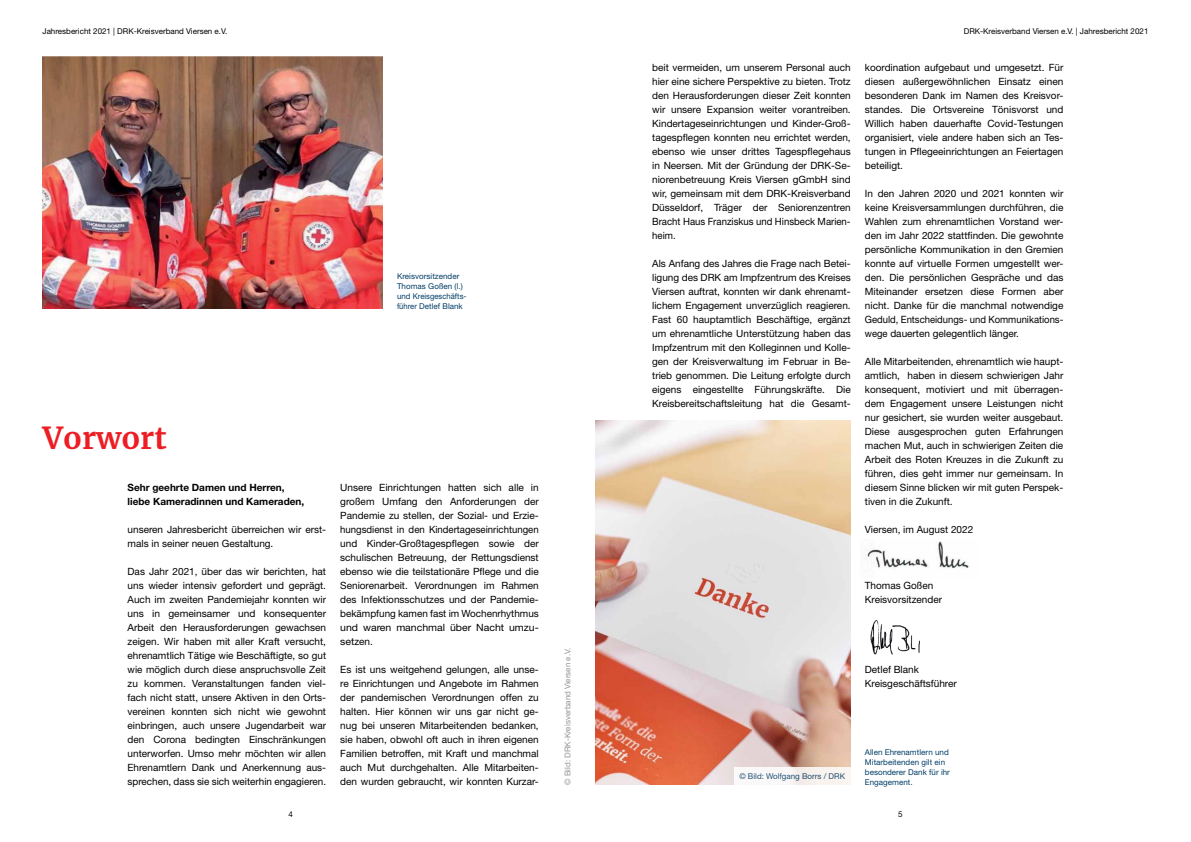
<style>
.page{position:relative;width:1191px;height:842px;background:#fff}
.page>*{position:absolute;margin:0;border:0;box-sizing:border-box;transform-origin:0 0}
.t1{font:700 30px "Merriweather";color:#ed1d24}
.t2{font:10px/14px "Helvetica Neue";color:#000;text-align:justify}
.t3{font:700 10px/14px "Helvetica Neue";color:#000}
.t4{font:8px/10px "Helvetica Neue";letter-spacing:.005em;color:#003d68}
.t5{font:8px "Helvetica Neue";color:#000}
.t6{font:8px "Helvetica Neue";color:#939598}
</style>
<div class="page">
<img style="left:870px;top:620px;width:50px;height:35px">
<img style="left:867px;top:541px;width:102px;height:28px">
<img style="left:43px;top:57px;width:340px;height:252px">
<img style="left:595px;top:421px;width:255px;height:364px">
<div style="left:734px;top:768px;width:116px;height:17px;background:#faf6f4"></div>
<p class="t5" style="left:43px;top:26px;width:186px">Jahresbericht 2021 | DRK-Kreisverband Viersen e.V.</p>
<p class="t5" style="left:963px;top:26px;width:186px">DRK-Kreisverband Viersen e.V. | Jahresbericht 2021</p>
<p class="t4" style="left:397px;top:271px;width:71px">Kreisvorsitzender<br>Thomas Goßen (l.) und Kreisgeschäfts&shy;führer Detlef Blank</p>
<h1 class="t1" style="left:43px;top:417px;width:126px">Vorwort</h1>
<p class="t3" style="left:128px;top:480px;width:178px">Sehr geehrte Damen und Herren, liebe Kameradinnen und Kameraden,</p>
<p class="t2" style="left:128px;top:522px;width:200px">unseren Jahresbericht überreichen wir erst&shy;mals in seiner neuen Gestaltung.</p>
<p class="t2" style="left:128px;top:564px;width:200px">Das Jahr 2021, über das wir berichten, hat uns wieder intensiv gefordert und geprägt.<br>Auch im zweiten Pandemiejahr konnten wir uns in gemeinsamer und konsequenter Arbeit den Herausforderungen gewachsen zeigen. Wir haben mit aller Kraft versucht, ehrenamtlich Tätige wie Beschäftigte, so gut wie möglich durch diese anspruchsvolle Zeit zu kommen. Veranstaltungen fanden viel&shy;fach nicht statt, unsere Aktiven in den Orts&shy;vereinen konnten sich nicht wie gewohnt einbringen, auch unsere Jugendarbeit war den Corona bedingten Einschränkungen unterworfen. Umso mehr möchten wir allen Ehrenamtlern Dank und Anerkennung aus&shy;sprechen, dass sie sich weiterhin engagieren.</p>
<p class="t2" style="left:340px;top:480px;width:200px">Unsere Einrichtungen hatten sich alle in großem Umfang den Anforderungen der Pandemie zu stellen, der Sozial- und Erzie&shy;hungsdienst in den Kindertageseinrichtungen und Kinder-Großtagespflegen sowie der schulischen Betreuung, der Rettungsdienst ebenso wie die teilstationäre Pflege und die Seniorenarbeit. Verordnungen im Rahmen des Infektionsschutzes und der Pandemie&shy;bekämpfung kamen fast im Wochenrhythmus und waren manchmal über Nacht umzu&shy;setzen.</p>
<p class="t2" style="left:340px;top:662px;width:200px">Es ist uns weitgehend gelungen, alle unse&shy;re Einrichtungen und Angebote im Rahmen der pandemischen Verordnungen offen zu halten. Hier können wir uns gar nicht ge&shy;nug bei unseren Mitarbeitenden bedanken, sie haben, obwohl oft auch in ihren eigenen Familien betroffen, mit Kraft und manchmal auch Mut durchgehalten. Alle Mitarbeiten&shy;den wurden gebraucht, wir konnten Kurzar-</p>
<p class="t6" style="left:563px;top:785px;width:138px;rotate:-90deg">© Bild: DRK-Kreisverband Viersen e.V.</p>
<p class="t2" style="left:652px;top:60px;width:200px">beit vermeiden, um unserem Personal auch hier eine sichere Perspektive zu bieten. Trotz den Herausforderungen dieser Zeit konnten wir unsere Expansion weiter vorantreiben.<br>Kindertageseinrichtungen und Kinder-Groß&shy;tagespflegen konnten neu errichtet werden, ebenso wie unser drittes Tagespflegehaus in Neersen. Mit der Gründung der DRK-Se&shy;niorenbetreuung Kreis Viersen gGmbH sind wir, gemeinsam mit dem DRK-Kreisverband Düsseldorf, Träger der Seniorenzentren Bracht Haus Franziskus und Hinsbeck Marien&shy;heim.</p>
<p class="t2" style="left:652px;top:256px;width:200px">Als Anfang des Jahres die Frage nach Betei&shy;ligung des DRK am Impfzentrum des Kreises Viersen auftrat, konnten wir dank ehrenamt&shy;lichem Engagement unverzüglich reagieren.<br>Fast 60 hauptamtlich Beschäftige, ergänzt um ehrenamtliche Unterstützung haben das Impfzentrum mit den Kolleginnen und Kolle&shy;gen der Kreisverwaltung im Februar in Be&shy;trieb genommen. Die Leitung erfolgte durch eigens eingestellte Führungskräfte. Die Kreisbereitschaftsleitung hat die Gesamt-</p>
<p class="t2" style="left:865px;top:60px;width:200px">koordination aufgebaut und umgesetzt. Für diesen außergewöhnlichen Einsatz einen besonderen Dank im Namen des Kreisvor&shy;standes. Die Ortsvereine Tönisvorst und Willich haben dauerhafte Covid-Testungen organisiert, viele andere haben sich an Tes&shy;tungen in Pflegeeinrichtungen an Feiertagen beteiligt.</p>
<p class="t2" style="left:865px;top:186px;width:200px">In den Jahren 2020 und 2021 konnten wir keine Kreisversammlungen durchführen, die Wahlen zum ehrenamtlichen Vorstand wer&shy;den im Jahr 2022 stattfinden. Die gewohnte persönliche Kommunikation in den Gremien konnte auf virtuelle Formen umgestellt wer&shy;den. Die persönlichen Gespräche und das Miteinander ersetzen diese Formen aber nicht. Danke für die manchmal notwendige Geduld, Entscheidungs- und Kommunikations&shy;wege dauerten gelegentlich länger.</p>
<p class="t2" style="left:865px;top:354px;width:200px">Alle Mitarbeitenden, ehrenamtlich wie haupt&shy;amtlich, haben in diesem schwierigen Jahr konsequent, motiviert und mit überragen&shy;dem Engagement unsere Leistungen nicht nur gesichert, sie wurden weiter ausgebaut.<br>Diese ausgesprochen guten Erfahrungen machen Mut, auch in schwierigen Zeiten die Arbeit des Roten Kreuzes in die Zukunft zu führen, dies geht immer nur gemeinsam. In diesem Sinne blicken wir mit guten Perspek&shy;tiven in die Zukunft.</p>
<p class="t2" style="left:865px;top:522px;width:110px">Viersen, im August 2022</p>
<p class="t2" style="left:865px;top:578px;width:79px">Thomas Goßen<br>Kreisvorsitzender</p>
<p class="t2" style="left:865px;top:662px;width:93px">Detlef Blank<br>Kreisgeschäftsführer</p>
<p class="t4" style="left:739px;top:771px;width:107px">© Bild: Wolfgang Borrs / DRK</p>
<p class="t4" style="left:865px;top:747px;width:87px">Allen Ehrenamtlern und<br>Mitarbeitenden gilt ein besonderer Dank für ihr<br>Engagement.</p>
<p class="t5" style="left:288px;top:809px;width:6px">4</p>
<p class="t5" style="left:898px;top:809px;width:6px">5</p>
</div>
